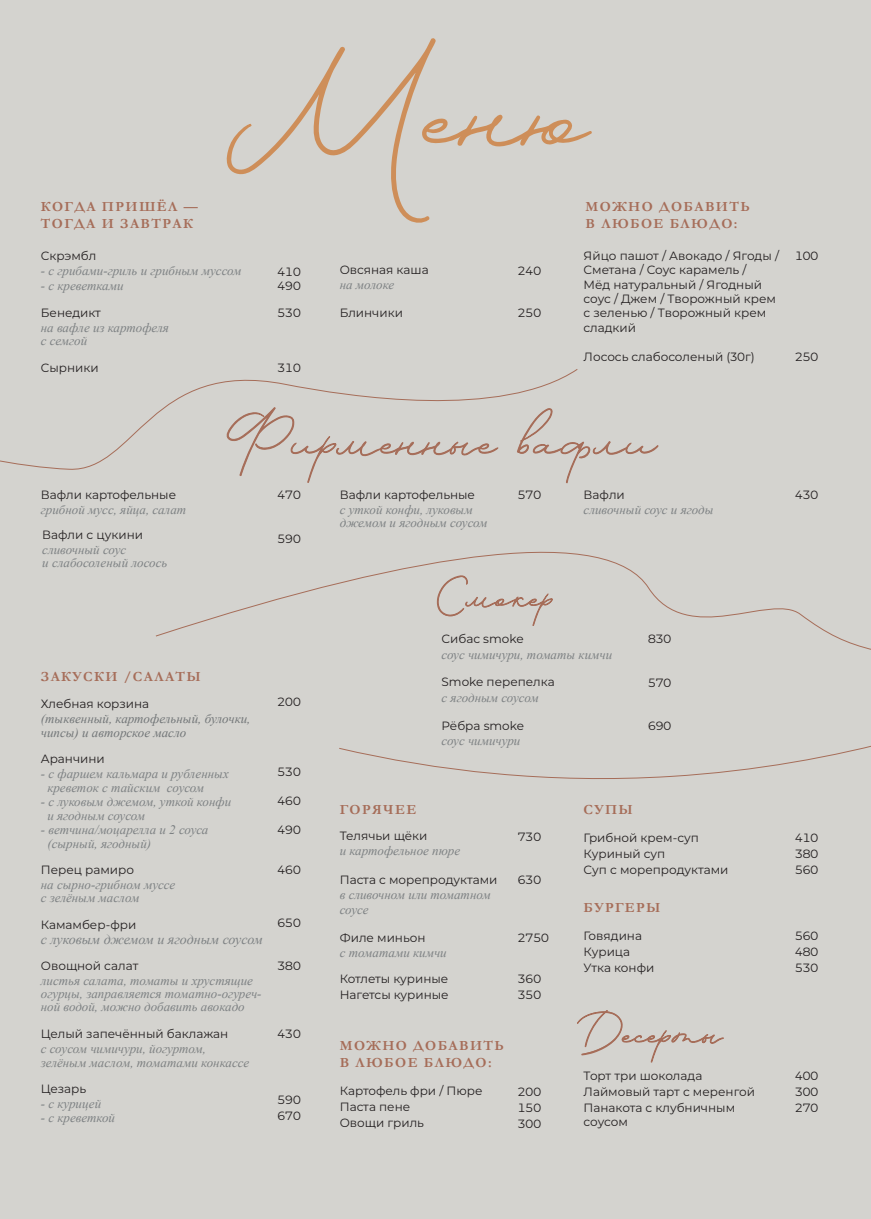
<style>
.page{position:relative;width:871px;height:1219px;background:#fff}
.page>*{position:absolute;margin:0;border:0;box-sizing:border-box;transform-origin:0 0}
.t1{font:700 14px/16.8px "Garamond";letter-spacing:.1em;color:#a66d59}
.t2{font:italic 14px "Times New Roman";color:#7d8183}
.t3{font:italic 13px/13px "Times New Roman";color:#7d8183}
.t4{font:italic 13px/14px "Times New Roman";color:#7e8182}
.t5{font:italic 13px/14px "Times New Roman";color:#717577}
.t6{font:12px/16px "Montserrat";color:#231f20}
</style>
<div class="page">
<div style="left:0;top:0;width:870px;height:1219px;background:#d4d3cf"></div>
<svg style="left:0;top:369px;width:578px;height:115px"></svg>
<svg style="left:155px;top:551px;width:715px;height:99px"></svg>
<svg style="left:339px;top:746px;width:531px;height:33px"></svg>
<svg style="left:226px;top:405px;width:273px;height:78px"></svg>
<svg style="left:516px;top:407px;width:142px;height:76px"></svg>
<svg style="left:437px;top:575px;width:116px;height:51px"></svg>
<svg style="left:577px;top:1010px;width:147px;height:53px"></svg>
<svg style="left:227px;top:38px;width:365px;height:185px"></svg>
<p class="t1" style="left:41px;top:198px;width:158px">КОГДА ПРИШЁЛ —<br>ТОГДА И ЗАВТРАК</p>
<p class="t6" style="left:41px;top:247px;width:57px">Скрэмбл</p>
<p class="t3" style="left:41px;top:264px;width:202px">- с грибами-гриль и грибным муссом</p>
<p class="t3" style="left:41px;top:279px;width:84px">- с креветками</p>
<p class="t6" style="left:41px;top:305px;width:62px">Бенедикт</p>
<p class="t3" style="left:41px;top:321px;width:129px">на вафле из картофеля с семгой</p>
<p class="t6" style="left:41px;top:359px;width:59px">Cырники</p>
<p class="t6" style="left:277px;top:264px;width:25px;line-height:13.9px">410<br>490</p>
<p class="t6" style="left:277px;top:304px;width:25px">530</p>
<p class="t6" style="left:277px;top:359px;width:25px">310</p>
<p class="t6" style="left:339px;top:262px;width:90px">Овсяная каша</p>
<p class="t3" style="left:339px;top:278px;width:56px">на молоке</p>
<p class="t6" style="left:339px;top:304px;width:65px">Блинчики</p>
<p class="t6" style="left:517px;top:262px;width:25px">240</p>
<p class="t6" style="left:517px;top:304px;width:25px">250</p>
<p class="t1" style="left:585px;top:198px;width:166px">МОЖНО ДОБАВИТЬ<br>В ЛЮБОЕ БЛЮДО:</p>
<p class="t6" style="left:583px;top:248px;width:197px;line-height:14.4px">Яйцо пашот / Авокадо / Ягоды /<br>Сметана / Соус карамель /<br>Мёд натуральный / Ягодный соус / Джем / Творожный крем с зеленью / Творожный крем сладкий</p>
<p class="t6" style="left:583px;top:348px;width:173px">Лосось слабосоленый (30г)</p>
<p class="t6" style="left:794px;top:247px;width:25px">100</p>
<p class="t6" style="left:794px;top:348px;width:25px">250</p>
<p class="t6" style="left:41px;top:487px;width:137px">Вафли картофельные</p>
<p class="t3" style="left:41px;top:503px;width:147px">грибной мусс, яйца, салат</p>
<p class="t6" style="left:42px;top:526px;width:102px">Вафли с цукини</p>
<p class="t3" style="left:42px;top:543px;width:127px">сливочный соус<br>и слабосоленый лосось</p>
<p class="t6" style="left:277px;top:487px;width:25px">470</p>
<p class="t6" style="left:277px;top:530px;width:25px">590</p>
<p class="t1" style="left:41px;top:668px;width:161px">ЗАКУСКИ /САЛАТЫ</p>
<p class="t6" style="left:41px;top:695px;width:110px">Хлебная корзина</p>
<p class="t5" style="left:41px;top:711px;width:211px">(тыквенный, картофельный, булочки, чипсы) и авторское масло</p>
<p class="t6" style="left:41px;top:750px;width:66px">Аранчини</p>
<p class="t3" style="left:47px;top:766px;width:183px;line-height:14px;text-indent:-6px">- с фаршем кальмара и рубленных креветок с тайским соусом</p>
<p class="t3" style="left:47px;top:794px;width:185px;line-height:14px;text-indent:-6px">- с луковым джемом, уткой конфи и ягодным соусом</p>
<p class="t3" style="left:47px;top:822px;width:163px;line-height:14px;text-indent:-6px">- ветчина/моцарелла и 2 соуса (сырный, ягодный)</p>
<p class="t6" style="left:41px;top:862px;width:95px">Перец рамиро</p>
<p class="t3" style="left:41px;top:878px;width:136px">на сырно-грибном муссе с зелёным маслом</p>
<p class="t6" style="left:41px;top:916px;width:97px">Камамбер-фри</p>
<p class="t2" style="left:41px;top:929px;width:223px">с луковым джемом и ягодным соусом</p>
<p class="t6" style="left:41px;top:958px;width:99px">Овощной салат</p>
<p class="t3" style="left:41px;top:974px;width:222px">листья салата, томаты и хрустящие огурцы, заправляется томатно-огуреч&shy;ной водой, можно добавить авокадо</p>
<p class="t6" style="left:41px;top:1025px;width:189px">Целый запечённый баклажан</p>
<p class="t4" style="left:41px;top:1041px;width:210px">с соусом чимичури, йогуртом, зелёным маслом, томатами конкассе</p>
<p class="t6" style="left:41px;top:1080px;width:47px">Цезарь</p>
<p class="t3" style="left:41px;top:1097px;width:62px">- с курицей</p>
<p class="t3" style="left:41px;top:1111px;width:76px">- с креветкой</p>
<p class="t6" style="left:277px;top:693px;width:25px">200</p>
<p class="t6" style="left:277px;top:764px;width:25px">530</p>
<p class="t6" style="left:277px;top:793px;width:25px">460</p>
<p class="t6" style="left:277px;top:821px;width:25px">490</p>
<p class="t6" style="left:277px;top:861px;width:25px">460</p>
<p class="t6" style="left:277px;top:915px;width:25px">650</p>
<p class="t6" style="left:277px;top:957px;width:25px">380</p>
<p class="t6" style="left:277px;top:1025px;width:25px">430</p>
<p class="t6" style="left:277px;top:1091px;width:25px">590<br>670</p>
<p class="t6" style="left:339px;top:487px;width:137px">Вафли картофельные</p>
<p class="t3" style="left:339px;top:503px;width:149px">с уткой конфи, луковым джемом и ягодным соусом</p>
<p class="t6" style="left:517px;top:487px;width:25px">570</p>
<p class="t6" style="left:583px;top:487px;width:43px">Вафли</p>
<p class="t3" style="left:583px;top:503px;width:131px">сливочный соус и ягоды</p>
<p class="t6" style="left:441px;top:630px;width:83px">Сибас smoke</p>
<p class="t3" style="left:441px;top:648px;width:172px">соус чимичури, томаты кимчи</p>
<p class="t6" style="left:441px;top:674px;width:114px">Smoke перепелка</p>
<p class="t3" style="left:441px;top:691px;width:99px">с ягодным соусом</p>
<p class="t6" style="left:441px;top:717px;width:84px">Рёбра smoke</p>
<p class="t3" style="left:441px;top:734px;width:80px">соус чимичури</p>
<p class="t6" style="left:647px;top:631px;width:25px">830</p>
<p class="t6" style="left:647px;top:674px;width:25px">570</p>
<p class="t6" style="left:647px;top:717px;width:25px">690</p>
<p class="t1" style="left:339px;top:801px;width:78px">ГОРЯЧЕЕ</p>
<p class="t6" style="left:339px;top:827px;width:89px">Телячьи щёки</p>
<p class="t3" style="left:339px;top:844px;width:122px">и картофельное пюре</p>
<p class="t6" style="left:339px;top:871px;width:159px">Паста с морепродуктами</p>
<p class="t3" style="left:339px;top:887px;width:152px;line-height:15px">в сливочном или томатном соусе</p>
<p class="t6" style="left:339px;top:929px;width:87px">Филе миньон</p>
<p class="t3" style="left:339px;top:945px;width:108px">с томатами кимчи</p>
<p class="t6" style="left:339px;top:970px;width:110px">Котлеты куриные<br>Нагетсы куриные</p>
<p class="t6" style="left:517px;top:828px;width:25px">730</p>
<p class="t6" style="left:517px;top:872px;width:25px">630</p>
<p class="t6" style="left:517px;top:929px;width:33px">2750</p>
<p class="t6" style="left:517px;top:971px;width:25px">360<br>350</p>
<p class="t1" style="left:339px;top:1037px;width:166px">МОЖНО ДОБАВИТЬ<br>В ЛЮБОЕ БЛЮДО:</p>
<p class="t6" style="left:339px;top:1082px;width:144px">Картофель фри / Пюре<br>Паста пене<br>Овощи гриль</p>
<p class="t6" style="left:517px;top:1084px;width:25px;text-align:justify">200<br>150<br>300</p>
<p class="t1" style="left:583px;top:801px;width:51px">СУПЫ</p>
<p class="t6" style="left:583px;top:829px;width:146px">Грибной крем-суп<br>Куриный суп<br>Суп с морепродуктами</p>
<p class="t1" style="left:583px;top:900px;width:78px">БУРГЕРЫ</p>
<p class="t6" style="left:583px;top:928px;width:72px">Говядина<br>Курица<br>Утка конфи</p>
<p class="t6" style="left:583px;top:1068px;width:173px">Торт три шоколада<br>Лаймовый тарт с меренгой<br>Панакота с клубничным</p>
<p class="t6" style="left:583px;top:1114px;width:46px">соусом</p>
<p class="t6" style="left:794px;top:487px;width:25px">430</p>
<p class="t6" style="left:794px;top:829px;width:25px;text-align:justify">410<br>380<br>560</p>
<p class="t6" style="left:794px;top:928px;width:25px;text-align:justify">560<br>480<br>530</p>
<p class="t6" style="left:794px;top:1068px;width:25px;text-align:justify">400<br>300<br>270</p>
</div>
